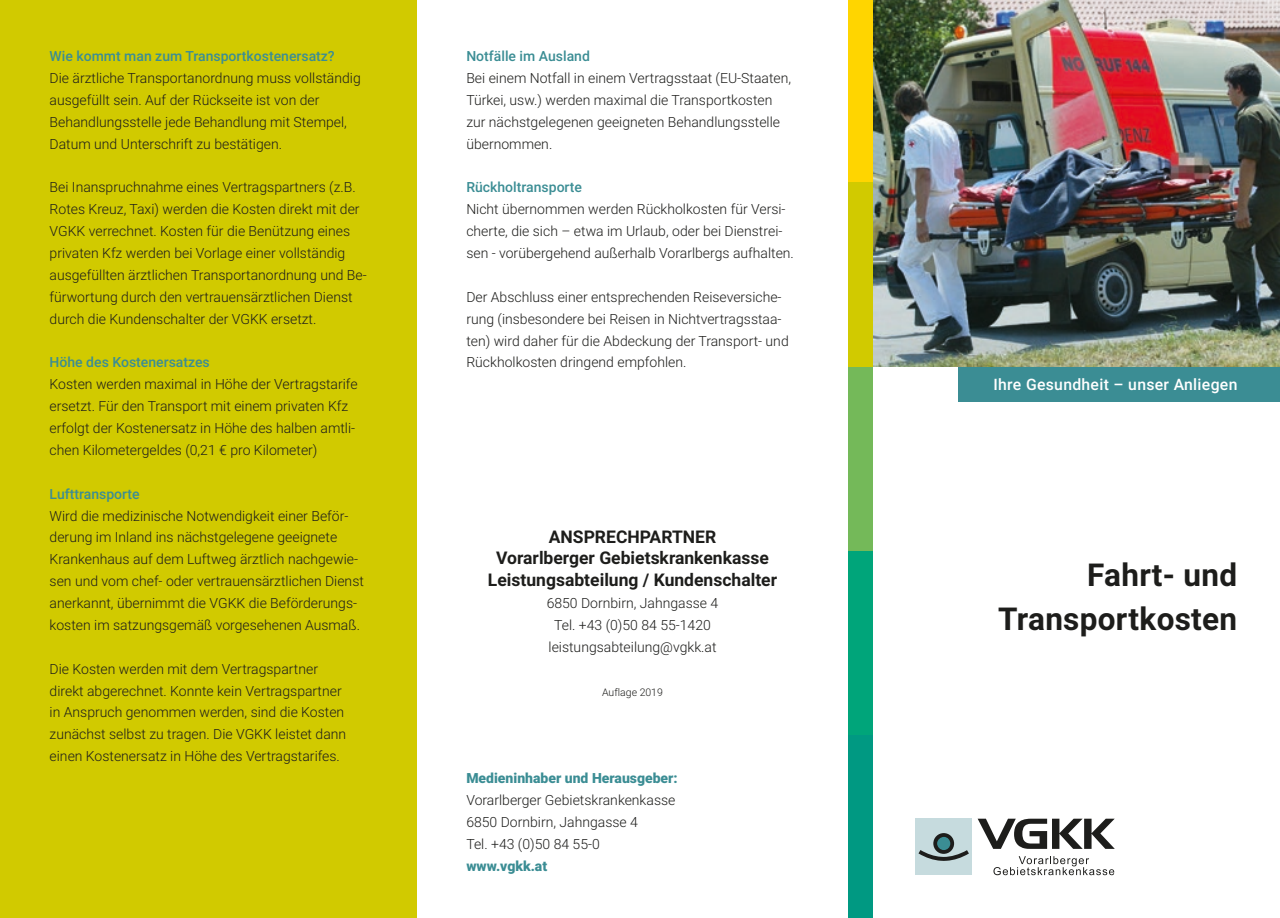
<style>
.page{position:relative;width:1280px;height:918px;background:#fff}
.page>*{position:absolute;margin:0;border:0;box-sizing:border-box;transform-origin:0 0}
.t1{font:700 31.5px/43.8px "Roboto";letter-spacing:.01em;color:#1d1d1b;text-align:right}
.t2{font:700 17.5px/21.9px "Roboto";color:#1d1d1b;text-align:center}
.t3{font:500 15.75px "Roboto";letter-spacing:.02em;color:#fff}
.t4{font:300 14px/21.9px "Roboto";color:#1d1d1b}
.t5{font:500 14px "Roboto";color:#3b8d94}
.t6{font:900 14px "Roboto";color:#3b8d94}
.t7{font:300 10.5px "Roboto";color:#1d1d1b}
</style>
<div class="page">
<div style="left:848px;top:0;width:25px;height:183px;background:#ffd500"></div>
<div style="left:848px;top:367px;width:25px;height:184px;background:#74b959"></div>
<div style="left:848px;top:183px;width:25px;height:184px;background:#d1ca00"></div>
<div style="left:848px;top:551px;width:25px;height:184px;background:#00a57a"></div>
<div style="left:848px;top:735px;width:25px;height:183px;background:#009982"></div>
<svg style="left:978px;top:818px;width:136px;height:31px"></svg>
<svg style="left:993px;top:856px;width:121px;height:19px"></svg>
<div style="left:916px;top:818px;width:56px;height:57px;background:#c6dbde"></div>
<svg style="left:933px;top:833px;width:21px;height:21px"></svg>
<div style="left:937px;top:837px;width:13px;height:13px;background:#3b8d94;border-radius:50%"></div>
<svg style="left:918px;top:850px;width:51px;height:11px"></svg>
<div style="left:0;top:0;width:417px;height:918px;background:#d1ca00"></div>
<img style="left:873px;top:0;width:407px;height:367px">
<div style="left:959px;top:367px;width:321px;height:34px;background:#3b8d94"></div>
<p class="t5" style="left:50px;top:46px;width:287px">Wie kommt man zum Transportkostenersatz?</p>
<p class="t4" style="left:50px;top:67px;width:313px">Die ärztliche Transportanordnung muss vollständig ausgefüllt sein. Auf der Rückseite ist von der Behandlungsstelle jede Behandlung mit Stempel, Datum und Unterschrift zu bestätigen.</p>
<p class="t4" style="left:50px;top:176px;width:319px">Bei Inanspruchnahme eines Vertragspartners (z.B.<br>Rotes Kreuz, Taxi) werden die Kosten direkt mit der VGKK verrechnet. Kosten für die Benützung eines privaten Kfz werden bei Vorlage einer vollständig ausgefüllten ärztlichen Transportanordnung und Be&shy;fürwortung durch den vertrauensärztlichen Dienst durch die Kundenschalter der VGKK ersetzt.</p>
<p class="t5" style="left:50px;top:352px;width:162px">Höhe des Kostenersatzes</p>
<p class="t4" style="left:50px;top:373px;width:310px">Kosten werden maximal in Höhe der Vertragstarife ersetzt. Für den Transport mit einem privaten Kfz erfolgt der Kostenersatz in Höhe des halben amtli&shy;chen Kilometergeldes (0,21 € pro Kilometer)</p>
<p class="t5" style="left:50px;top:484px;width:92px">Lufttransporte</p>
<p class="t4" style="left:50px;top:504px;width:316px">Wird die medizinische Notwendigkeit einer Beför&shy;derung im Inland ins nächstgelegene geeignete Krankenhaus auf dem Luftweg ärztlich nachgewie&shy;sen und vom chef- oder vertrauensärztlichen Dienst anerkannt, übernimmt die VGKK die Beförderungs&shy;kosten im satzungsgemäß vorgesehenen Ausmaß.</p>
<p class="t4" style="left:50px;top:657px;width:298px">Die Kosten werden mit dem Vertragspartner direkt abgerechnet. Konnte kein Vertragspartner in Anspruch genommen werden, sind die Kosten zunächst selbst zu tragen. Die VGKK leistet dann einen Kostenersatz in Höhe des Vertragstarifes.</p>
<p class="t5" style="left:466px;top:46px;width:125px">Notfälle im Ausland</p>
<p class="t4" style="left:466px;top:67px;width:326px">Bei einem Notfall in einem Vertragsstaat (EU-Staaten, Türkei, usw.) werden maximal die Transportkosten zur nächstgelegenen geeigneten Behandlungsstelle übernommen.</p>
<p class="t5" style="left:466px;top:178px;width:117px">Rückholtransporte</p>
<p class="t4" style="left:466px;top:198px;width:329px">Nicht übernommen werden Rückholkosten für Versi&shy;cherte, die sich – etwa im Urlaub, oder bei Dienstrei&shy;sen - vorübergehend außerhalb Vorarlbergs aufhalten.</p>
<p class="t4" style="left:466px;top:285px;width:324px">Der Abschluss einer entsprechenden Reiseversiche&shy;rung (insbesondere bei Reisen in Nichtvertragsstaa&shy;ten) wird daher für die Abdeckung der Transport- und Rückholkosten dringend empfohlen.</p>
<p class="t2" style="left:488px;top:525px;width:291px">ANSPRECHPARTNER<br>Vorarlberger Gebietskrankenkasse<br>Leistungsabteilung / Kundenschalter</p>
<p class="t4" style="left:547px;top:592px;width:173px;text-align:center">6850 Dornbirn, Jahngasse 4<br>Tel. +43 (0)50 84 55-1420 leistungsabteilung@vgkk.at</p>
<p class="t7" style="left:602px;top:684px;width:62px">Auflage 2019</p>
<p class="t6" style="left:466px;top:768px;width:213px">Medieninhaber und Herausgeber:</p>
<p class="t4" style="left:466px;top:788px;width:211px">Vorarlberger Gebietskrankenkasse<br>6850 Dornbirn, Jahngasse 4<br>Tel. +43 (0)50 84 55-0</p>
<p class="t6" style="left:466px;top:856px;width:82px">www.vgkk.at</p>
<p class="t3" style="left:993px;top:373px;width:245px">Ihre Gesundheit – unser Anliegen</p>
<h1 class="t1" style="left:998px;top:552px;width:241px">Fahrt- und<br>Transportkosten</h1>
</div>
